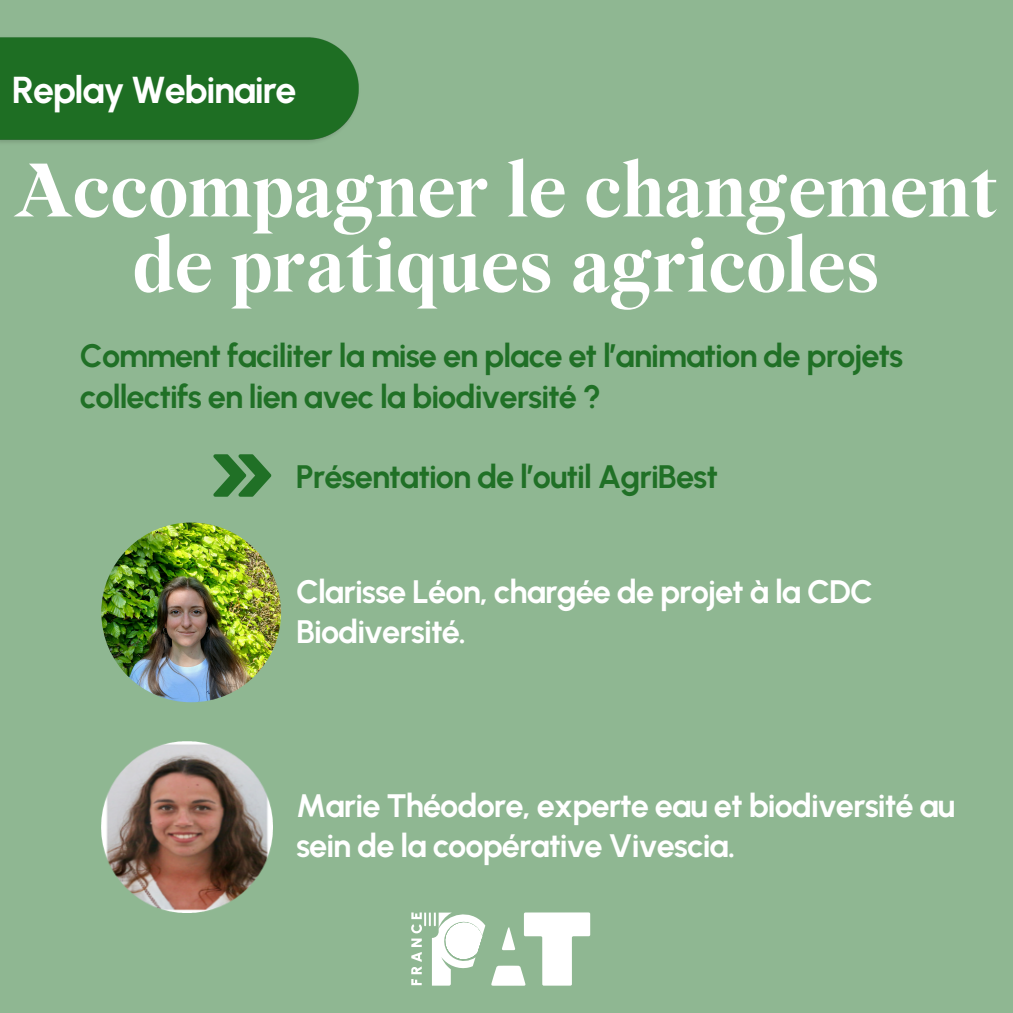
<style>
.page{position:relative;width:1013px;height:1013px;background:#fff}
.page>*{position:absolute;margin:0;border:0;box-sizing:border-box;transform-origin:0 0}
.t1{font:700 81.25px/75px "Wremena";color:#fff;text-align:center}
.t2{font:700 37.5px "Urbanist";letter-spacing:-.035em;color:#fff}
.t3{font:700 32.5px/40.2px "Urbanist";letter-spacing:-.03em;color:#fff}
.t4{font:700 32.5px/40.2px "Urbanist";letter-spacing:-.03em;color:#207026}
</style>
<div class="page">
<div style="left:0;top:0;width:1012px;height:1012px;background:#8fb792"></div>
<svg style="left:491px;top:912px;width:99px;height:73px"></svg>
<svg style="left:411px;top:912px;width:74px;height:73px"></svg>
<img style="left:101px;top:522px;width:180px;height:180px;border-radius:50%">
<img style="left:101px;top:741px;width:171px;height:171px">
<svg style="left:213px;top:454px;width:58px;height:42px"></svg>
<p class="t2" style="left:12px;top:68px;width:286px">Replay Webinaire</p>
<p class="t1" style="left:14px;top:159px;width:985px">Accompagner le changement de pratiques agricoles</p>
<p class="t4" style="left:80px;top:336px;width:825px">Comment faciliter la mise en place et l’animation de projets collectifs en lien avec la biodiversité ?</p>
<p class="t4" style="left:296px;top:457px;width:423px">Présentation de l’outil AgriBest</p>
<p class="t3" style="left:296px;top:571px;width:578px">Clarisse Léon, chargée de projet à la CDC<br>Biodiversité.</p>
<p class="t3" style="left:296px;top:785px;width:661px">Marie Théodore, experte eau et biodiversité au sein de la coopérative Vivescia.</p>
</div>
